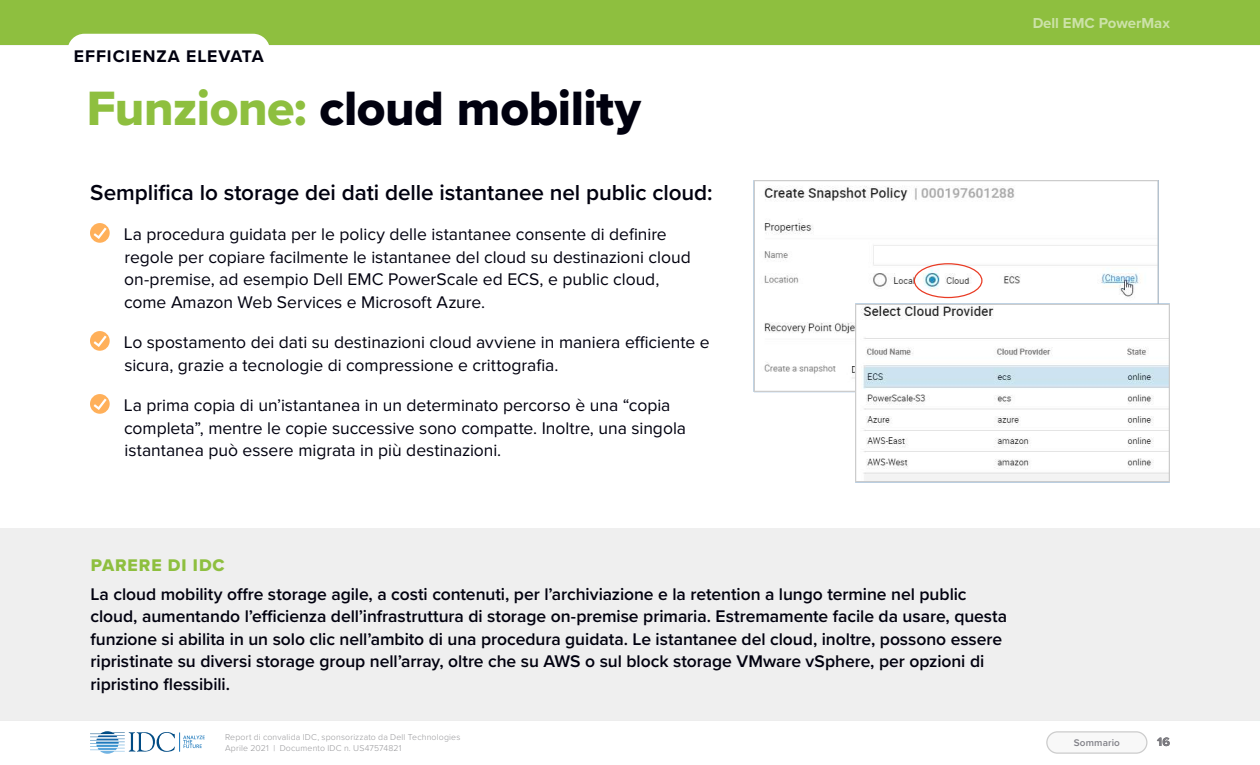
<style>
.page{position:relative;width:1260px;height:765px;background:#fff}
.page>*{position:absolute;margin:0;border:0;box-sizing:border-box;transform-origin:0 0}
.t1{font:50px "Proxima Nova Extrabld";letter-spacing:-.01em;color:#01010f}
.t2{font:600 22.5px "Proxima Nova";letter-spacing:-.005em;color:#01010f}
.t3{font:17.5px/22.5px "Proxima Nova";color:#01010f}
.t4{font:600 17.5px/22.5px "Proxima Nova";letter-spacing:-.005em;color:#01010f}
.t5{font:700 17.5px "Proxima Nova";letter-spacing:.055em;color:#01010f}
.t6{font:17.5px "Proxima Nova Extrabld";letter-spacing:.05em;color:#8ebf3f}
.t7{font:700 15px "Proxima Nova";color:#fff}
.t8{font:700 12.5px "Proxima Nova";color:#231f20}
.t9{font:600 10px "Proxima Nova";letter-spacing:.015em;color:#808087}
.t10{font:300 8.75px/11.2px "Proxima Nova";letter-spacing:.02em;color:#98989b}
.s1{color:#8ebf3f}
</style>
<div class="page">
<svg style="left:90px;top:731px;width:115px;height:23px"></svg>
<hr style="left:0;top:45px;width:1260px;height:1px;background:#e5e5e5">
<hr style="left:0;top:720px;width:1260px;height:1px;background:#e5e5e5">
<div style="left:1047px;top:732px;width:100px;height:21px;background:#f8f8f8;border-radius:11px"></div>
<div style="left:1046px;top:731px;width:102px;height:23px;border:1px solid #ccc;border-radius:11px"></div>
<div style="left:0;top:529px;width:1260px;height:191px;background:#efefef"></div>
<div style="left:0;top:0;width:1260px;height:45px;background:#8ebf3f"></div>
<div style="left:68px;top:34px;width:202px;height:34px;background:#fff;border-radius:17px"></div>
<svg style="left:90px;top:223px;width:20px;height:20px"></svg>
<svg style="left:90px;top:331px;width:20px;height:20px"></svg>
<svg style="left:90px;top:394px;width:20px;height:20px"></svg>
<img style="left:764px;top:186px;width:393px;height:193px">
<img style="left:857px;top:306px;width:311px;height:174px">
<div style="left:855px;top:304px;width:315px;height:178px;border:1px solid #ccc"></div>
<div style="left:914px;top:263px;width:69px;height:35px;border:1px solid #e93b24;border-radius:50%"></div>
<p class="t5" style="left:74px;top:43px;width:191px">EFFICIENZA ELEVATA</p>
<h1 class="t1" style="left:87px;top:71px;width:556px"><span class="s1">Funzione:</span> cloud mobility</h1>
<p class="t2" style="left:90px;top:175px;width:624px">Semplifica lo storage dei dati delle istantanee nel public cloud:</p>
<p class="t3" style="left:124px;top:223px;width:569px">La procedura guidata per le policy delle istantanee consente di definire regole per copiare facilmente le istantanee del cloud su destinazioni cloud on-premise, ad esempio Dell EMC PowerScale ed ECS, e public cloud, come Amazon Web Services e Microsoft Azure.</p>
<p class="t3" style="left:124px;top:331px;width:587px">Lo spostamento dei dati su destinazioni cloud avviene in maniera efficiente e sicura, grazie a tecnologie di compressione e crittografia.</p>
<p class="t3" style="left:124px;top:394px;width:564px">La prima copia di un’istantanea in un determinato percorso è una “copia completa”, mentre le copie successive sono compatte. Inoltre, una singola istantanea può essere migrata in più destinazioni.</p>
<p class="t7" style="left:1032px;top:12px;width:139px">Dell EMC PowerMax</p>
<p class="t6" style="left:91px;top:552px;width:136px">PARERE DI IDC</p>
<p class="t4" style="left:90px;top:582px;width:918px">La cloud mobility offre storage agile, a costi contenuti, per l’archiviazione e la retention a lungo termine nel public cloud, aumentando l’efficienza dell’infrastruttura di storage on-premise primaria. Estremamente facile da usare, questa funzione si abilita in un solo clic nell’ambito di una procedura guidata. Le istantanee del cloud, inoltre, possono essere ripristinate su diversi storage group nell’array, oltre che su AWS o sul block storage VMware vSphere, per opzioni di ripristino flessibili.</p>
<p class="t10" style="left:225px;top:731px;width:237px">Report di convalida IDC, sponsorizzato da Dell Technologies<br>Aprile 2021 | Documento IDC n. US47574821</p>
<p class="t9" style="left:1074px;top:735px;width:48px">Sommario</p>
<p class="t8" style="left:1157px;top:733px;width:14px">16</p>
</div>
